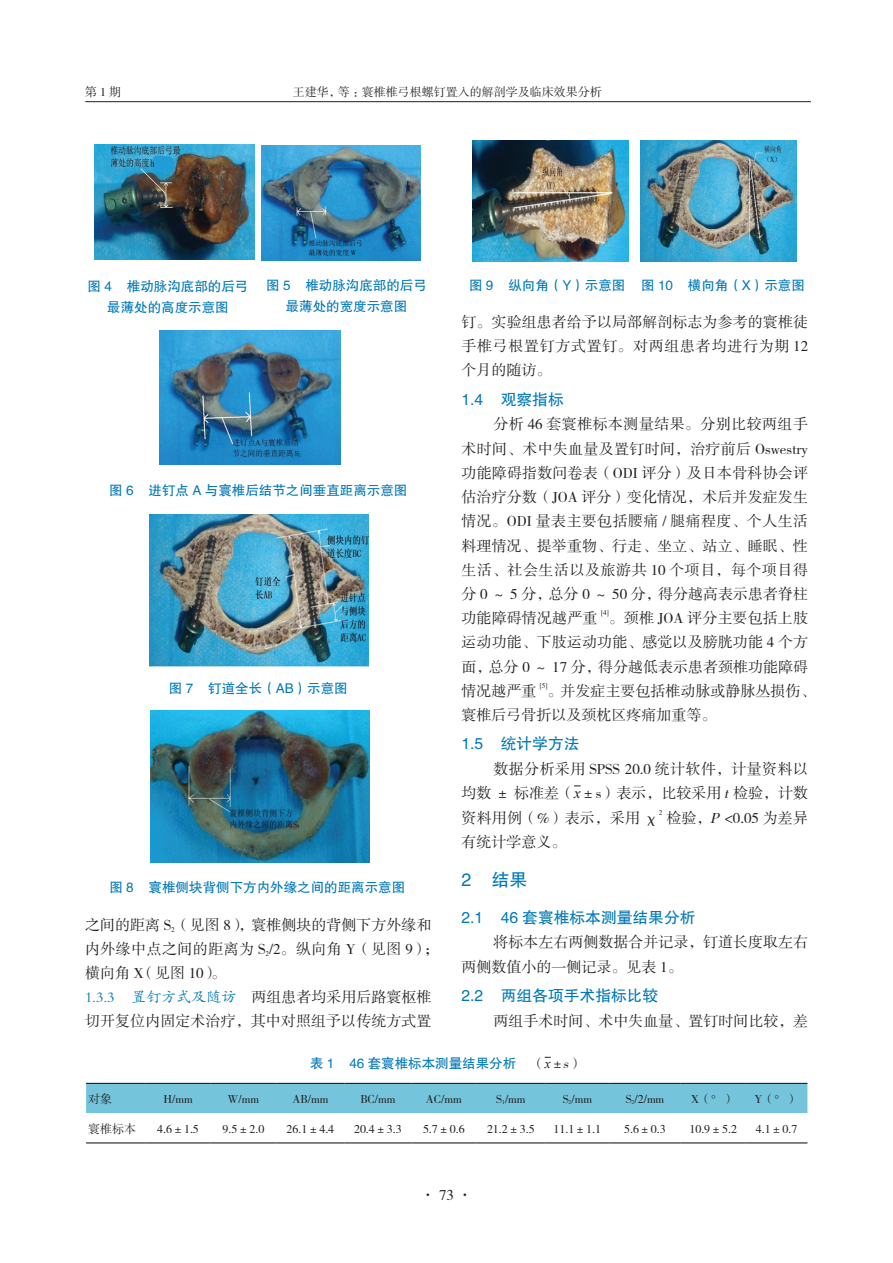
<style>
.page{position:relative;width:893px;height:1263px;background:#fff}
.page>*{position:absolute;margin:0;border:0;box-sizing:border-box;transform-origin:0 0}
._1标题{font:18px "FZHTK GBK1 0";color:#0078b6}
._2标题{font:15.75px "FZHTK GBK1 0";color:#0078b6}
.全文段路样式{font:15px/24.3px "FZSSK GBK1 0";color:#231f20}
._4中文标题_1{font:13.5px/21px "FZHTK GBK1 0";color:#0078b6;text-align:center}
.表格文本样式{font:12px "FZSSK GBK1 0";color:#231f20}
.书眉{font:12px "FZSSK GBK1 0";color:#231f20}
._4中文标题_1-2{font:12px "FZSSK GBK1 0";color:#231f20}
.全文段路样式-2{font:7.2px "FZSSK GBK1 0";color:#231f20}
.s1{font-family:"Times New Roman";font-style:italic}
.s2{font-style:italic}
.s3{font-family:"FZKTK GBK1 0";color:#0078b6}
.s4{font-family:"FZSSK GBK1 0";color:#231f20}
.s5{font-family:"Times New Roman";font-style:italic;color:#231f20}
.s6{font-family:"FZSSK GBK1 0";font-style:italic;color:#231f20}
</style>
<div class="page">
<hr style="left:85px;top:101px;width:726px;height:1px;background:#231f20">
<div style="left:86px;top:1084px;width:721px;height:29px;background:#74c5dc"></div>
<hr style="left:86px;top:1083px;width:60px;height:1px;background:#231f20">
<hr style="left:146px;top:1083px;width:64px;height:1px;background:#231f20">
<hr style="left:210px;top:1083px;width:66px;height:1px;background:#231f20">
<hr style="left:276px;top:1083px;width:68px;height:1px;background:#231f20">
<hr style="left:344px;top:1083px;width:67px;height:1px;background:#231f20">
<hr style="left:411px;top:1083px;width:65px;height:1px;background:#231f20">
<hr style="left:476px;top:1083px;width:69px;height:1px;background:#231f20">
<hr style="left:545px;top:1083px;width:64px;height:1px;background:#231f20">
<hr style="left:609px;top:1083px;width:72px;height:1px;background:#231f20">
<hr style="left:681px;top:1083px;width:65px;height:1px;background:#231f20">
<hr style="left:746px;top:1083px;width:61px;height:1px;background:#231f20">
<hr style="left:86px;top:1142px;width:60px;height:1px;background:#231f20">
<hr style="left:146px;top:1142px;width:64px;height:1px;background:#231f20">
<hr style="left:210px;top:1142px;width:66px;height:1px;background:#231f20">
<hr style="left:276px;top:1142px;width:68px;height:1px;background:#231f20">
<hr style="left:344px;top:1142px;width:67px;height:1px;background:#231f20">
<hr style="left:411px;top:1142px;width:65px;height:1px;background:#231f20">
<hr style="left:476px;top:1142px;width:69px;height:1px;background:#231f20">
<hr style="left:545px;top:1142px;width:64px;height:1px;background:#231f20">
<hr style="left:609px;top:1142px;width:72px;height:1px;background:#231f20">
<hr style="left:681px;top:1142px;width:65px;height:1px;background:#231f20">
<hr style="left:746px;top:1142px;width:61px;height:1px;background:#231f20">
<img style="left:95px;top:144px;width:159px;height:115px">
<img style="left:261px;top:145px;width:160px;height:115px">
<img style="left:159px;top:331px;width:181px;height:134px">
<img style="left:150px;top:515px;width:218px;height:152px">
<img style="left:151px;top:711px;width:218px;height:152px">
<img style="left:473px;top:140px;width:156px;height:121px">
<img style="left:640px;top:140px;width:156px;height:121px">
<p class="书眉" style="left:85px;top:85px;width:37px">第 1 期</p>
<p class="书眉" style="left:293px;top:85px;width:310px">王建华，等：寰椎椎弓根螺钉置入的解剖学及临床效果分析</p>
<p class="_4中文标题_1" style="left:88px;top:276px;width:162px">图 4 椎动脉沟底部的后弓最薄处的高度示意图</p>
<p class="_4中文标题_1" style="left:266px;top:275px;width:162px">图 5 椎动脉沟底部的后弓最薄处的宽度示意图</p>
<p class="_4中文标题_1" style="left:109px;top:480px;width:300px">图 6 进钉点 A 与寰椎后结节之间垂直距离示意图</p>
<p class="_4中文标题_1" style="left:169px;top:678px;width:180px">图 7 钉道全长（AB）示意图</p>
<p class="_4中文标题_1" style="left:469px;top:275px;width:158px">图 9 纵向角（Y）示意图</p>
<p class="_4中文标题_1" style="left:641px;top:275px;width:165px">图 10 横向角（X）示意图</p>
<p class="全文段路样式" style="left:461px;top:310px;width:348px;text-align:justify">钉。实验组患者给予以局部解剖标志为参考的寰椎徒手椎弓根置钉方式置钉。对两组患者均进行为期 12个月的随访。</p>
<p class="_2标题" style="left:461px;top:390px;width:104px">1.4 观察指标</p>
<p class="全文段路样式" style="left:461px;top:413px;width:348px;text-align:justify;text-indent:32px">分析 46 套寰椎标本测量结果。分别比较两组手术时间、术中失血量及置钉时间，治疗前后 Oswestry功能障碍指数问卷表（ODI 评分）及日本骨科协会评估治疗分数（JOA 评分）变化情况，术后并发症发生情况。ODI 量表主要包括腰痛 / 腿痛程度、个人生活料理情况、提举重物、行走、坐立、站立、睡眠、性生活、社会生活以及旅游共 10 个项目，每个项目得分 0 ～ 5 分，总分 0 ～ 50 分，得分越高表示患者脊柱功能障碍情况越严重</p>
<p class="全文段路样式-2" style="left:601px;top:609px;width:9px">[4]</p>
<p class="全文段路样式" style="left:461px;top:607px;width:348px;text-align:justify;text-indent:147px">。颈椎 JOA 评分主要包括上肢运动功能、下肢运动功能、感觉以及膀胱功能 4 个方面，总分 0 ～ 17 分，得分越低表示患者颈椎功能障碍情况越严重</p>
<p class="全文段路样式-2" style="left:540px;top:682px;width:9px">[5]</p>
<p class="全文段路样式" style="left:461px;top:679px;width:356px;text-indent:86px">。并发症主要包括椎动脉或静脉丛损伤、寰椎后弓骨折以及颈枕区疼痛加重等。</p>
<p class="_2标题" style="left:461px;top:735px;width:120px">1.5 统计学方法</p>
<p class="全文段路样式" style="left:461px;top:758px;width:348px;text-align:justify;text-indent:32px">数据分析采用 SPSS 20.0 统计软件，计量资料以均数 ± 标准差（<span class="s1">x</span>±s）表示，比较采用 <span class="s2">t</span>检验，计数资料用例（%）表示，采用 χ</p>
<p class="全文段路样式-2" style="left:659px;top:808px;width:5px">2</p>
<p class="全文段路样式" style="left:666px;top:806px;width:143px">检验，<span class="s2">P</span> &lt;0.05 为差异</p>
<p class="全文段路样式" style="left:461px;top:830px;width:106px">有统计学意义。</p>
<p class="_1标题" style="left:461px;top:870px;width:67px">2 结果</p>
<p class="_2标题" style="left:461px;top:908px;width:235px">2.1 46 套寰椎标本测量结果分析</p>
<p class="全文段路样式" style="left:461px;top:931px;width:348px;text-indent:32px">将标本左右两侧数据合并记录，钉道长度取左右两侧数值小的一侧记录。见表 1。</p>
<p class="_2标题" style="left:461px;top:987px;width:198px">2.2 两组各项手术指标比较</p>
<p class="全文段路样式" style="left:493px;top:1009px;width:316px">两组手术时间、术中失血量、置钉时间比较，差</p>
<p class="_4中文标题_1" style="left:109px;top:877px;width:297px">图 8 寰椎侧块背侧下方内外缘之间的距离示意图</p>
<p class="全文段路样式" style="left:85px;top:914px;width:356px">之间的距离 S<sub>2</sub>（见图 8），寰椎侧块的背侧下方外缘和内外缘中点之间的距离为 S<sub>2</sub>/2。纵向角 Y（见图 9）；横向角 X（见图 10）。</p>
<p class="全文段路样式" style="left:85px;top:986px;width:348px"><span class="s3">1.3.3 置钉方式及随访</span> 两组患者均采用后路寰枢椎切开复位内固定术治疗，其中对照组予以传统方式置</p>
<p class="_4中文标题_1" style="left:310px;top:1053px;width:274px">表 1 46 套寰椎标本测量结果分析 <span class="s4">（</span><span class="s5">x</span><span class="s4">±</span><span class="s6">s</span><span class="s4">）</span></p>
<p class="表格文本样式" style="left:88px;top:1092px;width:25px">对象</p>
<p class="表格文本样式" style="left:163px;top:1092px;width:31px">H/mm</p>
<p class="表格文本样式" style="left:228px;top:1092px;width:33px">W/mm</p>
<p class="表格文本样式" style="left:292px;top:1092px;width:37px">AB/mm</p>
<p class="表格文本样式" style="left:360px;top:1092px;width:37px">BC/mm</p>
<p class="表格文本样式" style="left:426px;top:1092px;width:37px">AC/mm</p>
<p class="表格文本样式" style="left:496px;top:1092px;width:31px">S<sub>1</sub>/mm</p>
<p class="表格文本样式" style="left:563px;top:1092px;width:31px">S<sub>2</sub>/mm</p>
<p class="表格文本样式" style="left:626px;top:1092px;width:40px">S<sub>2</sub>/2/mm</p>
<p class="表格文本样式" style="left:691px;top:1092px;width:45px">X（°）</p>
<p class="表格文本样式" style="left:755px;top:1092px;width:45px">Y（°）</p>
<p class="_4中文标题_1-2" style="left:88px;top:1122px;width:49px">寰椎标本</p>
<p class="表格文本样式" style="left:157px;top:1122px;width:43px">4.6±1.5</p>
<p class="表格文本样式" style="left:223px;top:1122px;width:43px">9.5±2.0</p>
<p class="表格文本样式" style="left:287px;top:1122px;width:49px">26.1±4.4</p>
<p class="表格文本样式" style="left:354px;top:1122px;width:49px">20.4±3.3</p>
<p class="表格文本样式" style="left:423px;top:1122px;width:43px">5.7±0.6</p>
<p class="表格文本样式" style="left:487px;top:1122px;width:49px">21.2±3.5</p>
<p class="表格文本样式" style="left:553px;top:1122px;width:49px">11.1±1.1</p>
<p class="表格文本样式" style="left:624px;top:1122px;width:43px">5.6±0.3</p>
<p class="表格文本样式" style="left:689px;top:1122px;width:49px">10.9±5.2</p>
<p class="表格文本样式" style="left:756px;top:1122px;width:43px">4.1±0.7</p>
<p class="全文段路样式" style="left:420px;top:1183px;width:54px">· 73 ·</p>
</div>
